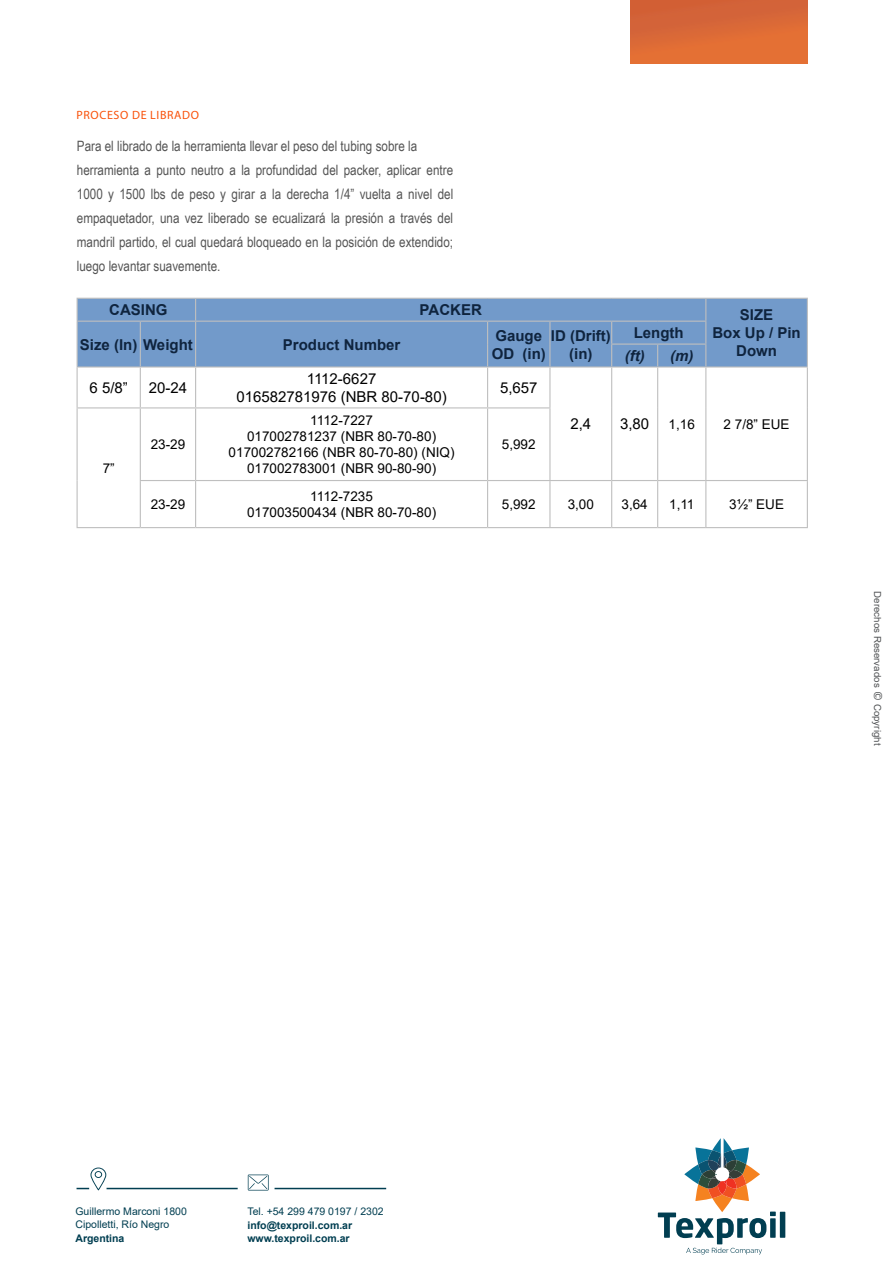
<style>
.page{position:relative;width:893px;height:1263px;background:#fff}
.page>*{position:absolute;margin:0;border:0;box-sizing:border-box;transform-origin:0 0}
.t1{font:700 15px/18px "Arial";color:#0f243e;text-align:center}
.t2{font:15px/18px "Arial";color:#000;text-align:center}
.t3{font:italic 700 15px "Arial";color:#0f243e}
.t4{font:14.25px/24px "Arial Narrow";color:#555;text-align:justify}
.t5{font:13.5px/16.2px "Arial";color:#000;text-align:center}
.t6{font:12px "Myriad Pro";letter-spacing:.05em;color:#f9520b}
.t7{font:10.5px/13.5px "Arial";color:#013e51}
.t8{font:700 10.5px/13.5px "Arial";color:#013e51}
.t9{font:9.75px "Arial";color:#525456}
.s1{font-family:"Calibri";font-size:11.7px}
</style>
<div class="page">
<div style="left:630px;top:0;width:178px;height:64px;background:#db6a36"></div>
<div style="left:780px;top:1212px;width:5px;height:26px;background:#013e51"></div>
<svg style="left:658px;top:1138px;width:118px;height:116px"></svg>
<hr style="left:107px;top:1188px;width:131px;height:1px;background:#013e51">
<hr style="left:275px;top:1188px;width:111px;height:1px;background:#013e51">
<svg style="left:77px;top:1167px;width:29px;height:23px"></svg>
<svg style="left:248px;top:1174px;width:21px;height:16px"></svg>
<div style="left:78px;top:299px;width:729px;height:67px;background:#729aca"></div>
<hr style="left:77px;top:298px;width:63px;height:1px;background:#bfbfbf">
<hr style="left:140px;top:298px;width:56px;height:1px;background:#bfbfbf">
<hr style="left:196px;top:298px;width:292px;height:1px;background:#bfbfbf">
<hr style="left:488px;top:298px;width:62px;height:1px;background:#bfbfbf">
<hr style="left:550px;top:298px;width:62px;height:1px;background:#bfbfbf">
<hr style="left:612px;top:298px;width:46px;height:1px;background:#bfbfbf">
<hr style="left:658px;top:298px;width:48px;height:1px;background:#bfbfbf">
<hr style="left:706px;top:298px;width:102px;height:1px;background:#bfbfbf">
<hr style="left:77px;top:321px;width:63px;height:1px;background:#bfbfbf">
<hr style="left:140px;top:321px;width:56px;height:1px;background:#bfbfbf">
<hr style="left:196px;top:321px;width:292px;height:1px;background:#bfbfbf">
<hr style="left:488px;top:321px;width:62px;height:1px;background:#bfbfbf">
<hr style="left:550px;top:321px;width:62px;height:1px;background:#bfbfbf">
<hr style="left:612px;top:321px;width:46px;height:1px;background:#bfbfbf">
<hr style="left:658px;top:321px;width:48px;height:1px;background:#bfbfbf">
<hr style="left:611px;top:343px;width:47px;height:2px;background:#bfbfbf">
<hr style="left:658px;top:343px;width:48px;height:2px;background:#bfbfbf">
<hr style="left:77px;top:366px;width:63px;height:2px;background:#bfbfbf">
<hr style="left:140px;top:366px;width:56px;height:2px;background:#bfbfbf">
<hr style="left:196px;top:366px;width:292px;height:2px;background:#bfbfbf">
<hr style="left:488px;top:366px;width:62px;height:2px;background:#bfbfbf">
<hr style="left:550px;top:366px;width:62px;height:2px;background:#bfbfbf">
<hr style="left:612px;top:366px;width:46px;height:2px;background:#bfbfbf">
<hr style="left:658px;top:366px;width:48px;height:2px;background:#bfbfbf">
<hr style="left:706px;top:366px;width:102px;height:2px;background:#bfbfbf">
<hr style="left:77px;top:407px;width:63px;height:1px;background:#bfbfbf">
<hr style="left:140px;top:407px;width:56px;height:1px;background:#bfbfbf">
<hr style="left:196px;top:407px;width:292px;height:1px;background:#bfbfbf">
<hr style="left:488px;top:407px;width:62px;height:1px;background:#bfbfbf">
<hr style="left:140px;top:480px;width:56px;height:1px;background:#bfbfbf">
<hr style="left:196px;top:480px;width:292px;height:1px;background:#bfbfbf">
<hr style="left:488px;top:480px;width:62px;height:1px;background:#bfbfbf">
<hr style="left:550px;top:480px;width:62px;height:1px;background:#bfbfbf">
<hr style="left:612px;top:480px;width:46px;height:1px;background:#bfbfbf">
<hr style="left:658px;top:480px;width:48px;height:1px;background:#bfbfbf">
<hr style="left:706px;top:480px;width:102px;height:1px;background:#bfbfbf">
<hr style="left:77px;top:527px;width:63px;height:1px;background:#bfbfbf">
<hr style="left:140px;top:527px;width:56px;height:1px;background:#bfbfbf">
<hr style="left:196px;top:527px;width:292px;height:1px;background:#bfbfbf">
<hr style="left:488px;top:527px;width:62px;height:1px;background:#bfbfbf">
<hr style="left:550px;top:527px;width:62px;height:1px;background:#bfbfbf">
<hr style="left:612px;top:527px;width:46px;height:1px;background:#bfbfbf">
<hr style="left:658px;top:527px;width:48px;height:1px;background:#bfbfbf">
<hr style="left:706px;top:527px;width:102px;height:1px;background:#bfbfbf">
<svg style="left:77px;top:299px;width:1px;height:67px"></svg>
<hr style="left:77px;top:368px;width:1px;height:39px;background:#bfbfbf">
<hr style="left:77px;top:408px;width:1px;height:72px;background:#bfbfbf">
<hr style="left:77px;top:480px;width:1px;height:47px;background:#bfbfbf">
<svg style="left:140px;top:322px;width:1px;height:44px"></svg>
<svg style="left:195px;top:299px;width:1px;height:67px"></svg>
<svg style="left:487px;top:322px;width:1px;height:44px"></svg>
<svg style="left:549px;top:322px;width:1px;height:44px"></svg>
<svg style="left:611px;top:322px;width:1px;height:44px"></svg>
<svg style="left:657px;top:345px;width:1px;height:21px"></svg>
<svg style="left:705px;top:299px;width:1px;height:67px"></svg>
<svg style="left:807px;top:299px;width:1px;height:67px"></svg>
<hr style="left:140px;top:368px;width:1px;height:39px;background:#bfbfbf">
<hr style="left:195px;top:368px;width:1px;height:39px;background:#bfbfbf">
<hr style="left:487px;top:368px;width:1px;height:39px;background:#bfbfbf">
<hr style="left:549px;top:368px;width:1px;height:39px;background:#bfbfbf">
<hr style="left:611px;top:368px;width:1px;height:40px;background:#bfbfbf">
<hr style="left:657px;top:368px;width:1px;height:40px;background:#bfbfbf">
<hr style="left:705px;top:368px;width:1px;height:40px;background:#bfbfbf">
<hr style="left:807px;top:368px;width:1px;height:40px;background:#bfbfbf">
<hr style="left:140px;top:408px;width:1px;height:72px;background:#bfbfbf">
<hr style="left:195px;top:408px;width:1px;height:72px;background:#bfbfbf">
<hr style="left:487px;top:408px;width:1px;height:72px;background:#bfbfbf">
<hr style="left:549px;top:408px;width:1px;height:72px;background:#bfbfbf">
<hr style="left:611px;top:408px;width:1px;height:72px;background:#bfbfbf">
<hr style="left:657px;top:408px;width:1px;height:72px;background:#bfbfbf">
<hr style="left:705px;top:408px;width:1px;height:72px;background:#bfbfbf">
<hr style="left:807px;top:408px;width:1px;height:72px;background:#bfbfbf">
<hr style="left:140px;top:481px;width:1px;height:46px;background:#bfbfbf">
<hr style="left:195px;top:481px;width:1px;height:46px;background:#bfbfbf">
<hr style="left:487px;top:481px;width:1px;height:46px;background:#bfbfbf">
<hr style="left:549px;top:481px;width:1px;height:46px;background:#bfbfbf">
<hr style="left:611px;top:481px;width:1px;height:46px;background:#bfbfbf">
<hr style="left:657px;top:481px;width:1px;height:46px;background:#bfbfbf">
<hr style="left:705px;top:481px;width:1px;height:46px;background:#bfbfbf">
<hr style="left:807px;top:481px;width:1px;height:46px;background:#bfbfbf">
<p class="t6" style="left:77px;top:108px;width:124px">PROCESO DE LIBRADO</p>
<p class="t4" style="left:77px;top:133px;width:342px">Para el librado de la herramienta llevar el peso del tubing sobre la</p>
<p class="t4" style="left:77px;top:157px;width:378px">herramienta a punto neutro a la profundidad del packer, aplicar entre 1000 y 1500 lbs de peso y girar a la derecha 1/4” vuelta a nivel del empaquetador, una vez liberado se ecualizará la presión a través del mandril partido, el cual quedará bloqueado en la posición de extendido; luego levantar suavemente.</p>
<p class="t1" style="left:109px;top:301px;width:60px">CASING</p>
<p class="t1" style="left:420px;top:301px;width:64px">PACKER</p>
<p class="t1" style="left:712px;top:306px;width:90px">SIZE<br>Box Up / Pin<br>Down</p>
<p class="t1" style="left:80px;top:335px;width:114px">Size (In) Weight</p>
<p class="t1" style="left:283px;top:335px;width:119px">Product Number</p>
<p class="t1" style="left:492px;top:326px;width:56px;text-align:left">Gauge<br>OD (in)</p>
<p class="t1" style="left:551px;top:326px;width:61px">ID (Drift) (in)</p>
<p class="t1" style="left:634px;top:324px;width:51px">Length</p>
<p class="t3" style="left:625px;top:346px;width:21px">(ft)</p>
<p class="t3" style="left:670px;top:346px;width:25px">(m)</p>
<p class="t2" style="left:90px;top:379px;width:40px">6 5/8”</p>
<p class="t2" style="left:149px;top:379px;width:40px">20-24</p>
<p class="t2" style="left:237px;top:370px;width:212px">1112-6627<br>016582781976 (NBR 80-70-80)</p>
<p class="t2" style="left:500px;top:379px;width:39px">5,657</p>
<p class="t5" style="left:103px;top:460px;width:14px">7”</p>
<p class="t5" style="left:151px;top:436px;width:36px">23-29</p>
<p class="t5" style="left:229px;top:412px;width:227px">1112-7227<br>017002781237 (NBR 80-70-80)<br>017002782166 (NBR 80-70-80) (NIQ)<br>017002783001 (NBR 90-80-90)</p>
<p class="t5" style="left:502px;top:436px;width:35px">5,992</p>
<p class="t2" style="left:570px;top:415px;width:22px">2,4</p>
<p class="t2" style="left:620px;top:415px;width:31px">3,80</p>
<p class="t5" style="left:669px;top:416px;width:28px">1,16</p>
<p class="t5" style="left:724px;top:416px;width:68px">2 7/8” EUE</p>
<p class="t5" style="left:151px;top:496px;width:36px">23-29</p>
<p class="t5" style="left:247px;top:488px;width:191px">1112-7235<br>017003500434 (NBR 80-70-80)</p>
<p class="t5" style="left:502px;top:496px;width:35px">5,992</p>
<p class="t5" style="left:568px;top:496px;width:28px">3,00</p>
<p class="t5" style="left:622px;top:496px;width:28px">3,64</p>
<p class="t5" style="left:669px;top:496px;width:27px">1,11</p>
<p class="t5" style="left:729px;top:496px;width:56px">3½” EUE</p>
<p class="t9" style="left:884px;top:591px;width:155px;rotate:90deg">Derechos Reservados <span class="s1">©</span> Copyright</p>
<p class="t7" style="left:75px;top:1204px;width:113px">Guillermo Marconi 1800<br>Cipolletti, Río Negro</p>
<p class="t8" style="left:75px;top:1231px;width:51px">Argentina</p>
<p class="t7" style="left:247px;top:1204px;width:138px">Tel. +54 299 479 0197 / 2302</p>
<p class="t8" style="left:247px;top:1218px;width:106px">info@texproil.com.ar www.texproil.com.ar</p>
</div>
